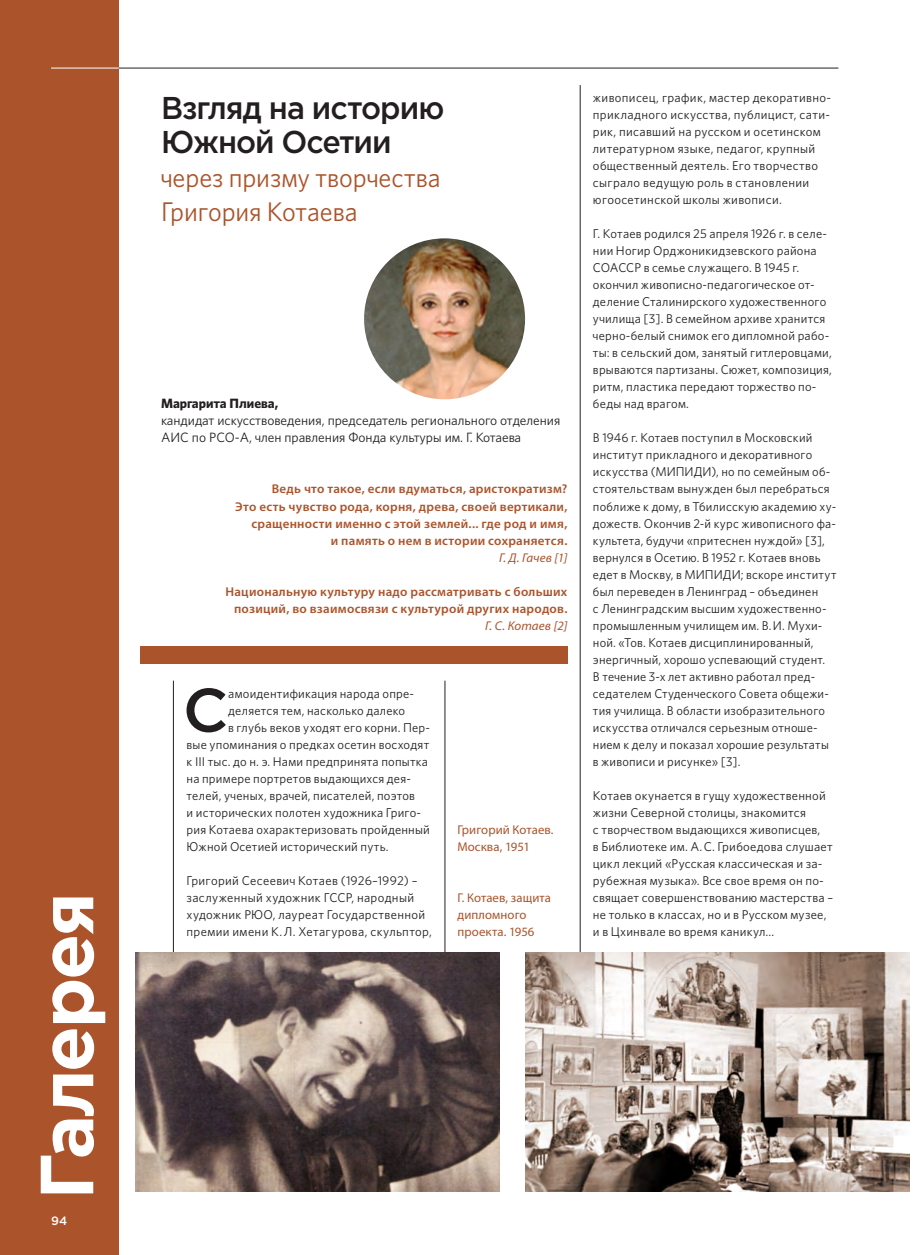
<style>
.page{position:relative;width:915px;height:1255px;background:#fff}
.page>*{position:absolute;margin:0;border:0;box-sizing:border-box;transform-origin:0 0}
.t1{font:700 75px "Gotham OTSPN";letter-spacing:-.03em;color:#fff}
.t2{font:500 61.35px "Gotham OTSPN";color:#231f20}
.t3{font:500 31.5px/34px "Gotham OTSPN";letter-spacing:-.03em;color:#231f20}
.t4{font:27px/34px "Whitney OTSPN";color:#ab542b}
.t5{font:13.5px/17px "Whitney OTSPN";color:#231f20}
.t6{font:700 13.5px "Whitney OTSPN";color:#231f20}
.t7{font:12.75px/17px "Whitney OTSPN";letter-spacing:.02em;color:#231f20}
.t8{font:600 12.75px/17px "Myriad Pro";letter-spacing:.02em;color:#ab542b;text-align:right}
.t9{font:12.75px/17px "Myriad Pro";letter-spacing:.005em;color:#ab542b}
.t10{font:italic 12.75px "Myriad Pro";letter-spacing:.01em;color:#ab542b}
.t11{font:500 12px "Gotham OTSPN";color:#fff}
</style>
<div class="page">
<hr style="left:51px;top:68px;width:787px;height:1px;background:#231f20">
<div style="left:0;top:0;width:119px;height:1254px;background:#ab542b"></div>
<div style="left:140px;top:646px;width:427px;height:17px;background:#ab542b"></div>
<img style="left:364px;top:238px;width:161px;height:161px;border-radius:80px">
<hr style="left:579px;top:85px;width:1px;height:1106px;background:#231f20">
<hr style="left:444px;top:680px;width:1px;height:511px;background:#231f20">
<hr style="left:173px;top:680px;width:1px;height:511px;background:#231f20">
<hr style="left:51px;top:68px;width:68px;height:1px;background:#fff">
<img style="left:135px;top:952px;width:364px;height:239px">
<img style="left:525px;top:952px;width:384px;height:239px">
<h1 class="t1" style="left:30px;top:1199px;width:307px;rotate:-90deg">Галерея</h1>
<p class="t11" style="left:51px;top:1215px;width:18px">94</p>
<h3 class="t3" style="left:161px;top:92px;width:284px">Взгляд на историю<br>Южной Осетии</h3>
<h3 class="t4" style="left:161px;top:160px;width:281px">через призму творчества<br>Григория Котаева</h3>
<p class="t6" style="left:161px;top:398px;width:119px">Маргарита Плиева,</p>
<p class="t5" style="left:161px;top:412px;width:400px">кандидат искусствоведения, председатель регионального отделения<br>АИС по РСО-А, член правления Фонда культуры им. Г. Котаева</p>
<p class="t8" style="left:235px;top:480px;width:333px">Ведь что такое, если вдуматься, аристократизм?<br>Это есть чувство рода, корня, древа, своей вертикали, сращенности именно с этой землей... где род и имя,<br>и память о нем в истории сохраняется.</p>
<p class="t10" style="left:499px;top:549px;width:70px">Г. Д. Гачев [1]</p>
<p class="t8" style="left:225px;top:582px;width:343px">Национальную культуру надо рассматривать с больших позиций, во взаимосвязи с культурой других народов.</p>
<p class="t10" style="left:485px;top:617px;width:84px">Г. С. Котаев [2]</p>
<h2 class="t2" style="left:183px;top:682px;width:47px">С</h2>
<p class="t7" style="left:228px;top:684px;width:187px">амоидентификация народа опре-</p>
<p class="t7" style="left:228px;top:701px;width:178px">деляется тем, насколько далеко</p>
<p class="t7" style="left:228px;top:718px;width:203px">в глубь веков уходят его корни. Пер-</p>
<p class="t7" style="left:186px;top:735px;width:244px">вые упоминания о предках осетин восходят</p>
<p class="t7" style="left:186px;top:752px;width:243px">к III тыс. до н. э. Нами предпринята попытка</p>
<p class="t7" style="left:186px;top:769px;width:226px">на примере портретов выдающихся дея-</p>
<p class="t7" style="left:186px;top:786px;width:230px">телей, ученых, врачей, писателей, поэтов</p>
<p class="t7" style="left:186px;top:803px;width:236px">и исторических полотен художника Григо-</p>
<p class="t7" style="left:186px;top:820px;width:245px">рия Котаева охарактеризовать пройденный</p>
<p class="t7" style="left:186px;top:837px;width:203px">Южной Осетией исторический путь.</p>
<p class="t7" style="left:186px;top:871px;width:247px">Григорий Сесеевич Котаев (1926–1992) – заслуженный художник ГССР, народный художник РЮО, лауреат Государственной премии имени К.Л. Хетагурова, скульптор,</p>
<p class="t9" style="left:457px;top:820px;width:98px">Григорий Котаев.<br>Москва, 1951</p>
<p class="t9" style="left:457px;top:888px;width:95px">Г. Котаев, защита дипломного проекта. 1956</p>
<p class="t7" style="left:592px;top:89px;width:239px">живописец, график, мастер декоративно&shy;прикладного искусства, публицист, сати&shy;рик, писавший на русском и осетинском литературном языке, педагог, крупный общественный деятель. Его творчество сыграло ведущую роль в становлении югоосетинской школы живописи.</p>
<p class="t7" style="left:592px;top:225px;width:240px">Г. Котаев родился 25 апреля 1926 г. в селе&shy;нии Ногир Орджоникидзевского района СОАССР в семье служащего. В 1945 г. окончил живописно-педагогическое от&shy;деление Сталинирского художественного училища [3]. В семейном архиве хранится черно-белый снимок его дипломной рабо&shy;ты: в сельский дом, занятый гитлеровцами, врываются партизаны. Сюжет, композиция, ритм, пластика передают торжество по&shy;беды над врагом.</p>
<p class="t7" style="left:592px;top:429px;width:245px">В 1946 г. Котаев поступил в Московский институт прикладного и декоративного искусства (МИПИДИ), но по семейным об&shy;стоятельствам вынужден был перебраться поближе к дому, в Тбилисскую академию ху&shy;дожеств. Окончив 2-й курс живописного фа&shy;культета, будучи «притеснен нуждой» [3], вернулся в Осетию. В 1952 г. Котаев вновь едет в Москву, в МИПИДИ; вскоре институт был переведен в Ленинград – объединен<br>с Ленинградским высшим художественно&shy;промышленным училищем им. В.И. Мухи&shy;ной. «Тов. Котаев дисциплинированный, энергичный, хорошо успевающий студент.<br>В течение 3-х лет активно работал пред&shy;седателем Студенческого Совета общежи&shy;тия училища. В области изобразительного искусства отличался серьезным отноше&shy;нием к делу и показал хорошие результаты в живописи и рисунке» [3].</p>
<p class="t7" style="left:592px;top:786px;width:242px">Котаев окунается в гущу художественной жизни Северной столицы, знакомится<br>с творчеством выдающихся живописцев,<br>в Библиотеке им. А.С. Грибоедова слушает цикл лекций «Русская классическая и за&shy;рубежная музыка». Все свое время он по&shy;свящает совершенствованию мастерства – не только в классах, но и в Русском музее, и в Цхинвале во время каникул…</p>
</div>
